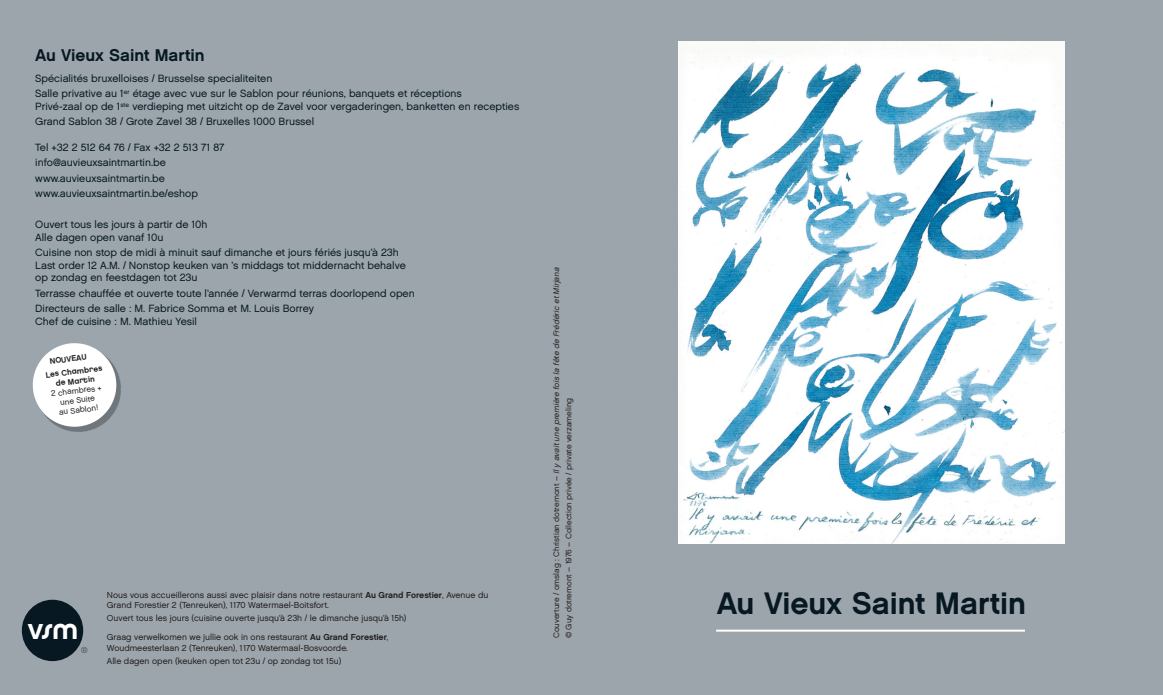
<style>
.page{position:relative;width:1163px;height:695px;background:#fff}
.page>*{position:absolute;margin:0;border:0;box-sizing:border-box;transform-origin:0 0}
.t1{font:31.1px "Chalet New York Nineteen Sixty";color:#071822}
.t2{font:29.1px "Chalet New York Nineteen Seventy";color:#fff}
.t3{font:17px "Chalet New York Nineteen Sixty";color:#071822}
.t4{font:10.5px/15.4px "Chalet London Nineteen Sixty";color:#071822}
.t5{font:8.6px/10.4px "Chalet London Nineteen Sixty";color:#231f20}
.t6{font:8.4px "Chalet Paris Nineteen Sixty";color:#1d1d20}
.t7{font:8.1px/9.7px "Chalet London Nineteen Sixty";color:#231f20;text-align:center}
.t8{font:8.1px/9.7px "Chalet New York Nineteen Eighty";color:#231f20;text-align:center}
.t9{font:8px/12.4px "Chalet London Nineteen Sixty";color:#231f20}
.s1{font-family:"Chalet New York Nineteen Sixty"}
.s2{font-style:italic}
</style>
<div class="page">
<div style="left:0;top:0;width:1162px;height:694px;background:#9ca5ab"></div>
<div style="left:22px;top:599px;width:61px;height:62px;background:#071822;border-radius:50%"></div>
<img style="left:678px;top:42px;width:385px;height:501px">
<hr style="left:716px;top:629px;width:308px;height:2px;background:#fff">
<img style="left:63px;top:377px;width:58px;height:55px">
<svg style="left:32px;top:343px;width:87px;height:86px"></svg>
<h3 class="t3" style="left:35px;top:48px;width:171px">Au Vieux Saint Martin</h3>
<p class="t4" style="left:35px;top:72px;width:428px">Spécialités bruxelloises / Brusselse specialiteiten<br>Salle privative au 1<sup>er</sup> étage avec vue sur le Sablon pour réunions, banquets et réceptions</p>
<p class="t4" style="left:35px;top:100px;width:485px">Privé-zaal op de 1<sup>ste</sup> verdieping met uitzicht op de Zavel voor vergaderingen, banketten en recepties<br>Grand Sablon 38 / Grote Zavel 38 / Bruxelles 1000 Brussel</p>
<p class="t4" style="left:35px;top:140px;width:190px">Tel +32 2 512 64 76 / Fax +32 2 513 71 87 info@auvieuxsaintmartin.be www.auvieuxsaintmartin.be www.auvieuxsaintmartin.be/eshop</p>
<p class="t4" style="left:35px;top:219px;width:174px;line-height:12.6px">Ouvert tous les jours à partir de 10h<br>Alle dagen open vanaf 10u</p>
<p class="t4" style="left:35px;top:247px;width:372px;line-height:12.6px">Cuisine non stop de midi à minuit sauf dimanche et jours fériés jusqu’à 23h<br>Last order 12 A.M. / Nonstop keuken van ’s middags tot middernacht behalve op zondag en feestdagen tot 23u</p>
<p class="t4" style="left:35px;top:286px;width:381px">Terrasse chauffée et ouverte toute l’année / Verwarmd terras doorlopend open<br>Directeurs de salle : M. Fabrice Somma et M. Louis Borrey</p>
<p class="t4" style="left:35px;top:314px;width:163px">Chef de cuisine : M. Mathieu Yesil</p>
<p class="t8" style="left:49px;top:357px;width:39px;rotate:-7deg">NOUVEAU</p>
<p class="t8" style="left:45px;top:371px;width:58px;rotate:-7deg">Les Chambres de Martin</p>
<p class="t7" style="left:51px;top:389px;width:52px;rotate:-7deg">2 chambres + une Suite<br>au Sablon!</p>
<h2 class="t2" style="left:28px;top:617px;width:52px">vsm</h2>
<p class="t6" style="left:81px;top:647px;width:8px">®</p>
<p class="t5" style="left:107px;top:590px;width:383px">Nous vous accueillerons aussi avec plaisir dans notre restaurant <span class="s1">Au Grand Forestier</span>, Avenue du<br>Grand Forestier 2 (Tenreuken), 1170 Watermael-Boitsfort.</p>
<p class="t5" style="left:107px;top:609px;width:301px;line-height:18.9px">Ouvert tous les jours (cuisine ouverte jusqu’à 23h / le dimanche jusqu’à 15h)<br>Graag verwelkomen we jullie ook in ons restaurant <span class="s1">Au Grand Forestier</span>,</p>
<p class="t5" style="left:107px;top:641px;width:242px;line-height:13.2px">Woudmeesterlaan 2 (Tenreuken) , 1170 Watermaal-Bosvoorde.<br>Alle dagen open (keuken open tot 23u / op zondag tot 15u)</p>
<p class="t9" style="left:551px;top:638px;width:373px;rotate:-90deg">Couverture / omslag : Christian dotremont – <span class="s2">Il y avait une première fois la fête de Frédéric et Mirjana </span>© Guy dotremont – 1976 – Collection privée / private verzameling</p>
<h1 class="t1" style="left:716px;top:591px;width:311px">Au Vieux Saint Martin</h1>
</div>
